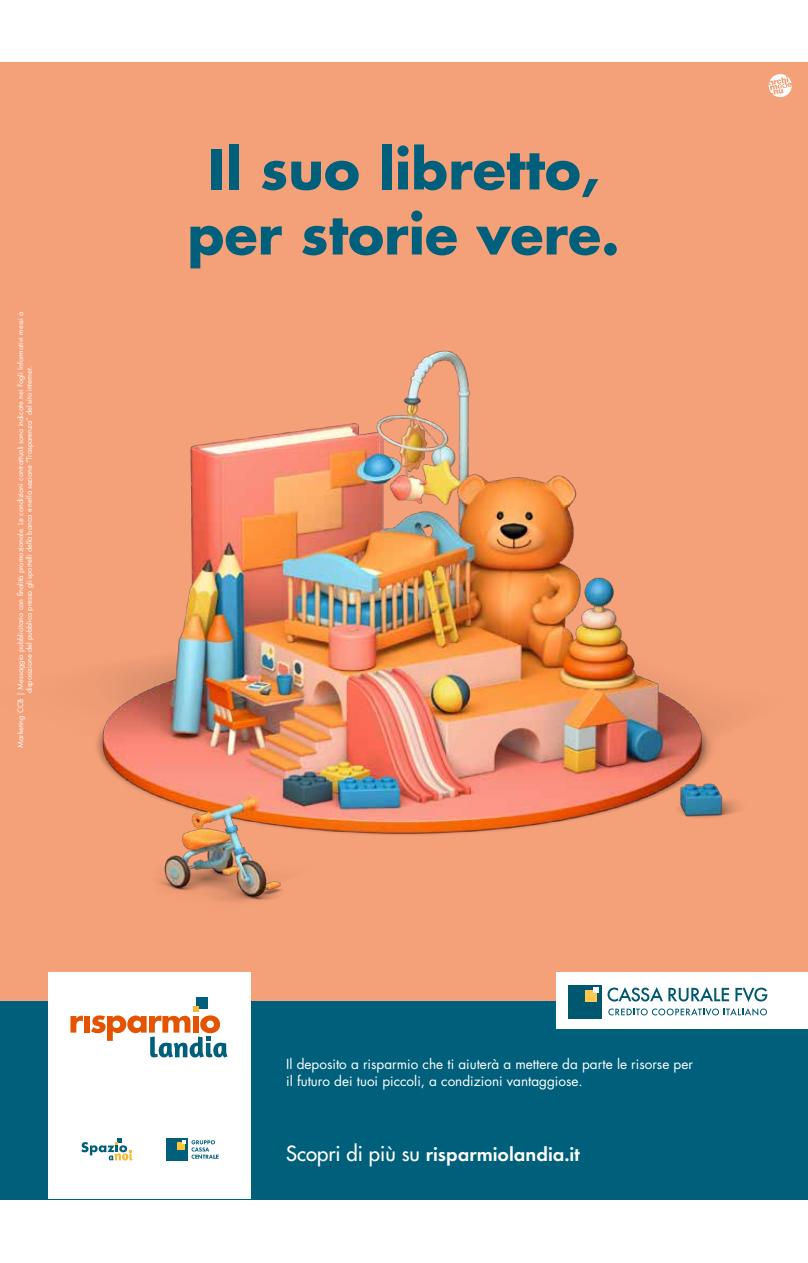
<style>
.page{position:relative;width:808px;height:1263px;background:#fff}
.page>*{position:absolute;margin:0;border:0;box-sizing:border-box;transform-origin:0 0}
.t1{font:700 54.15px/65.1px "Futura Std";color:#005f7b;text-align:center}
.t2{font:600 20.4px "Futura PT";color:#fff}
.t3{font:13.5px/16.8px "Futura Std";color:#fff}
.t4{font:8.1px/8.7px "Futura PT";color:#fff;text-align:center}
.s1{font-family:"Futura Std";font-weight:500}
</style>
<div class="page">
<div style="left:0;top:62px;width:808px;height:1137px;background:#f4a078"></div>
<img style="left:96px;top:350px;width:643px;height:634px">
<svg style="left:769px;top:74px;width:23px;height:23px"></svg>
<div style="left:0;top:1001px;width:808px;height:198px;background:#005f7b"></div>
<div style="left:48px;top:972px;width:202px;height:227px;background:#fff"></div>
<div style="left:166px;top:1138px;width:22px;height:22px;background:#005f7b"></div>
<div style="left:177px;top:1142px;width:7px;height:7px;background:#ffc630"></div>
<svg style="left:182px;top:1140px;width:37px;height:19px"></svg>
<div style="left:557px;top:972px;width:251px;height:57px;background:#fff"></div>
<svg style="left:81px;top:1138px;width:51px;height:22px"></svg>
<svg style="left:70px;top:1015px;width:13px;height:17px"></svg>
<div style="left:84px;top:1016px;width:6px;height:16px;background:#e65300"></div>
<div style="left:196px;top:998px;width:11px;height:11px;background:#005f7b"></div>
<svg style="left:91px;top:1006px;width:137px;height:52px"></svg>
<div style="left:568px;top:985px;width:34px;height:33px;background:#005870"></div>
<div style="left:585px;top:990px;width:11px;height:11px;background:#ffc84c"></div>
<svg style="left:593px;top:987px;width:6px;height:6px"></svg>
<svg style="left:607px;top:987px;width:122px;height:14px"></svg>
<svg style="left:735px;top:987px;width:32px;height:15px"></svg>
<svg style="left:608px;top:1008px;width:159px;height:8px"></svg>
<p class="t4" style="left:16px;top:748px;width:438px;rotate:-90deg">Marketing CCB | Messaggio pubblicitario con finalità promozionale. Le condizioni contrattuali sono indicate nei Fogli Informativi messi a disposizione del pubblico presso gli sportelli della banca e nella sezione “Trasparenza” del sito internet.</p>
<h1 class="t1" style="left:188px;top:136px;width:434px">Il suo libretto, per storie vere.</h1>
<h3 class="t3" style="left:286px;top:1055px;width:408px">Il deposito a risparmio che ti aiuterà a mettere da parte le risorse per il futuro dei tuoi piccoli, a condizioni vantaggiose.</h3>
<h2 class="t2" style="left:286px;top:1141px;width:295px"><span class="s1">Scopri di più su</span> risparmiolandia.it</h2>
</div>
